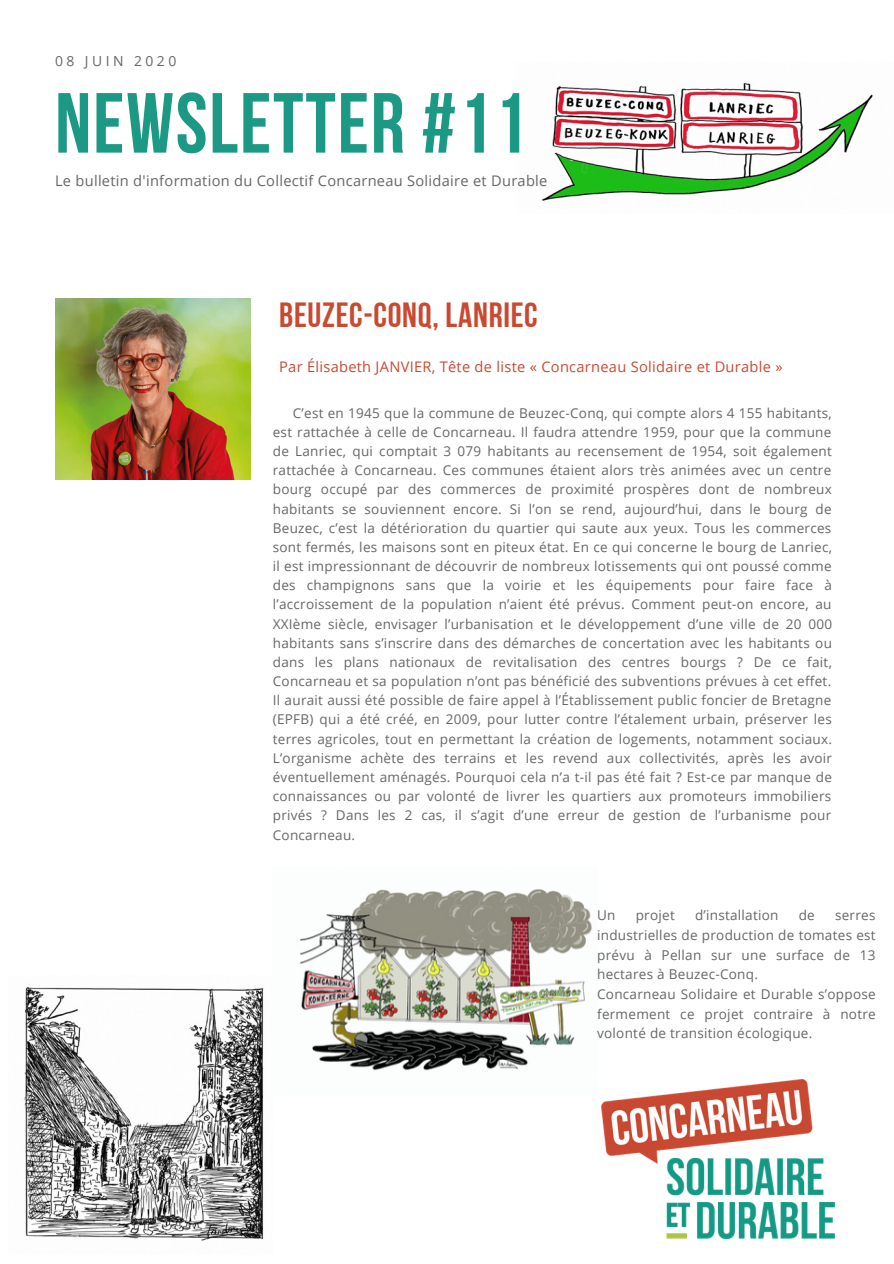
<style>
.page{position:relative;width:894px;height:1264px;background:#fff}
.page>*{position:absolute;margin:0;border:0;box-sizing:border-box;transform-origin:0 0}
.t1{font:85.05px "Bebas Neue Cyrillic";letter-spacing:.02em;color:#1c9984}
.t2{font:34.8px "Bebas Neue Cyrillic";letter-spacing:.02em;color:#c94931}
.t3{font:14.55px "Open Sans";letter-spacing:.02em;color:#666}
.t4{font:14.55px "Open Sans";letter-spacing:.02em;color:#c94931}
.t5{font:13.95px "Open Sans";letter-spacing:.25em;color:#666}
.t6{font:13.5px/19.2px "Open Sans";letter-spacing:.02em;color:#666;text-align:justify}
</style>
<div class="page">
<img style="left:601px;top:1079px;width:233px;height:159px">
<img style="left:55px;top:298px;width:195px;height:181px">
<img style="left:300px;top:889px;width:292px;height:182px">
<img style="left:541px;top:82px;width:332px;height:119px">
<img style="left:24px;top:987px;width:240px;height:254px">
<p class="t5" style="left:55px;top:51px;width:123px">08 JUIN 2020</p>
<h1 class="t1" style="left:55px;top:89px;width:473px">NEWSLETTER #11</h1>
<p class="t3" style="left:55px;top:170px;width:494px">Le bulletin d'information du Collectif Concarneau Solidaire et Durable</p>
<h2 class="t2" style="left:279px;top:301px;width:260px">BEUZEC-CONQ, LANRIEC</h2>
<p class="t4" style="left:279px;top:356px;width:505px">Par Élisabeth JANVIER, Tête de liste « Concarneau Solidaire et Durable »</p>
<p class="t6" style="left:273px;top:403px;width:560px;text-indent:20px">C’est en 1945 que la commune de Beuzec-Conq, qui compte alors 4 155 habitants, est rattachée à celle de Concarneau. Il faudra attendre 1959, pour que la commune de Lanriec, qui comptait 3 079 habitants au recensement de 1954, soit également rattachée à Concarneau. Ces communes étaient alors très animées avec un centre bourg occupé par des commerces de proximité prospères dont de nombreux habitants se souviennent encore. Si l’on se rend, aujourd’hui, dans le bourg de Beuzec, c’est la détérioration du quartier qui saute aux yeux. Tous les commerces sont fermés, les maisons sont en piteux état. En ce qui concerne le bourg de Lanriec, il est impressionnant de découvrir de nombreux lotissements qui ont poussé comme des champignons sans que la voirie et les équipements pour faire face à l’accroissement de la population n’aient été prévus. Comment peut-on encore, au XXIème siècle, envisager l’urbanisation et le développement d’une ville de 20 000 habitants sans s’inscrire dans des démarches de concertation avec les habitants ou dans les plans nationaux de revitalisation des centres bourgs ? De ce fait, Concarneau et sa population n’ont pas bénéficié des subventions prévues à cet effet.<br>Il aurait aussi été possible de faire appel à l’Établissement public foncier de Bretagne (EPFB) qui a été créé, en 2009, pour lutter contre l’étalement urbain, préserver les terres agricoles, tout en permettant la création de logements, notamment sociaux.<br>L’organisme achète des terrains et les revend aux collectivités, après les avoir éventuellement aménagés. Pourquoi cela n’a t-il pas été fait ? Est-ce par manque de connaissances ou par volonté de livrer les quartiers aux promoteurs immobiliers privés ? Dans les 2 cas, il s’agit d’une erreur de gestion de l’urbanisme pour Concarneau.</p>
<p class="t6" style="left:597px;top:905px;width:20px">Un</p>
<p class="t6" style="left:635px;top:905px;width:41px">projet</p>
<p class="t6" style="left:694px;top:905px;width:85px">d’installation</p>
<p class="t6" style="left:798px;top:905px;width:18px">de</p>
<p class="t6" style="left:597px;top:905px;width:280px;line-height:19.6px;text-align:left;text-indent:238px">serres industrielles de production de tomates est prévu à Pellan sur une surface de 13 hectares à Beuzec-Conq.<br>Concarneau Solidaire et Durable s’oppose fermement ce projet contraire à notre volonté de transition écologique.</p>
</div>
